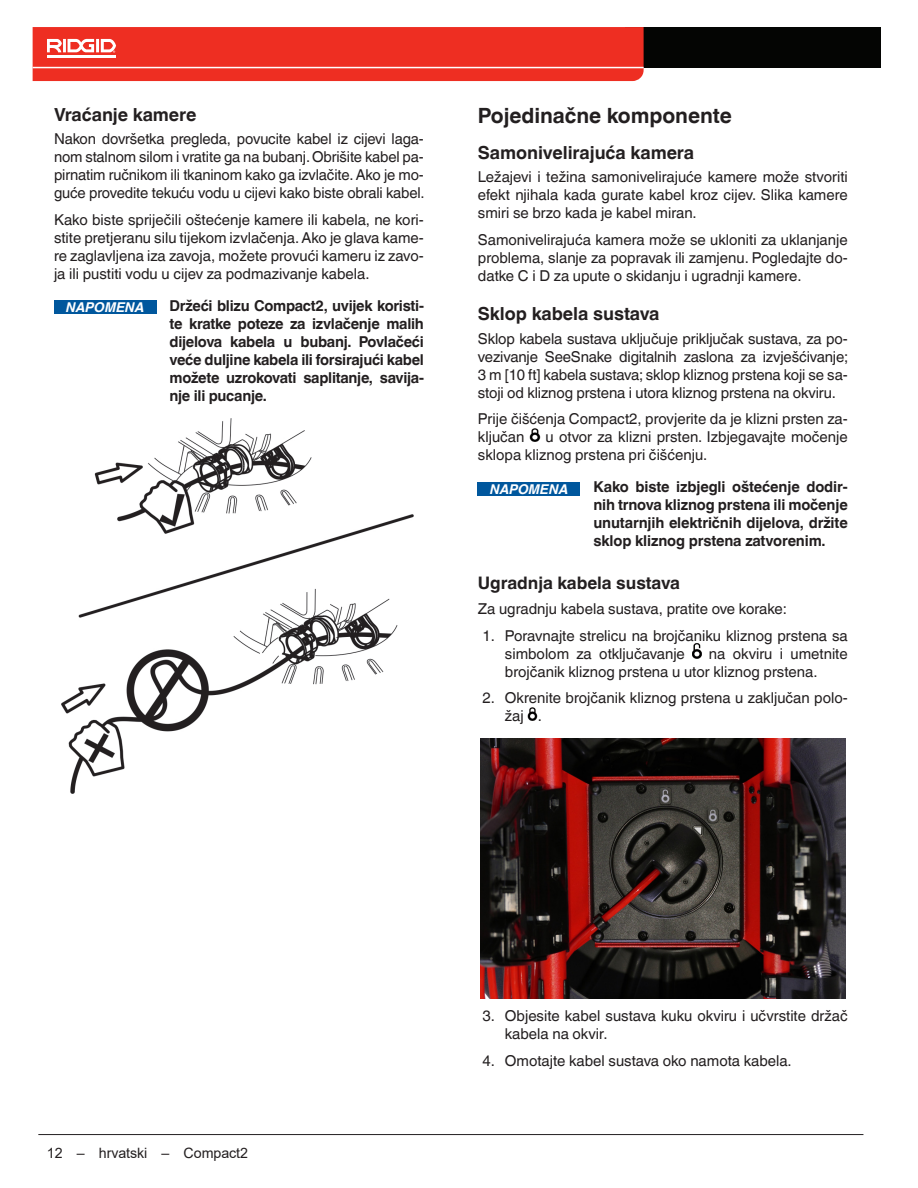
<style>
.page{position:relative;width:918px;height:1188px;background:#fff}
.page>*{position:absolute;margin:0;border:0;box-sizing:border-box;transform-origin:0 0}
.Head_1___h1{font:700 21px "Helvetica World";letter-spacing:-.005em;color:#231f20}
.Head_2____h2{font:700 18px "Helvetica World";letter-spacing:-.005em;color:#231f20}
.Head_3___h3{font:700 17.25px "Helvetica World";letter-spacing:-.005em;color:#231f20}
.Basic_Normal___bn{font:15px/18px "Helvetica World";color:#231f20}
.Basic_Bold____bb{font:700 15px/18px "Helvetica World";letter-spacing:-.02em;color:#231f20;text-align:justify}
.t1{font:14.25px "Arial";letter-spacing:-.005em;color:#231f20}
.Notice_White{font:italic 700 13.5px "Helvetica World";color:#fff}
</style>
<div class="page">
<div style="left:625px;top:27px;width:255px;height:41px;background:#040503"></div>
<svg style="left:33px;top:27px;width:611px;height:54px;background:#ee382c"></svg>
<hr style="left:47px;top:56px;width:69px;height:2px;background:#fff">
<hr style="left:38px;top:1134px;width:825px;height:1px;background:#231f20">
<div style="left:54px;top:300px;width:102px;height:14px;background:#00579d"></div>
<img style="left:62px;top:418px;width:351px;height:375px">
<img style="left:530px;top:428px;width:10px;height:14px">
<div style="left:478px;top:482px;width:102px;height:13px;background:#00579d"></div>
<img style="left:692px;top:644px;width:10px;height:15px">
<img style="left:527px;top:707px;width:11px;height:14px">
<img style="left:480px;top:738px;width:366px;height:260px">
<p class="Head_2____h2" style="left:54px;top:104px;width:144px">Vraćanje kamere</p>
<p class="Basic_Normal___bn" style="left:54px;top:130px;width:372px;text-align:justify">Nakon dovršetka pregleda, povucite kabel iz cijevi laga&shy;nom stalnom silom i vratite ga na bubanj. Obrišite kabel pa&shy;pirnatim ručnikom ili tkaninom kako ga izvlačite. Ako je mo&shy;guće provedite tekuću vodu u cijevi kako biste obrali kabel.</p>
<p class="Basic_Normal___bn" style="left:54px;top:211px;width:371px;text-align:justify">Kako biste spriječili oštećenje kamere ili kabela, ne kori&shy;stite pretjeranu silu tijekom izvlačenja. Ako je glava kame&shy;re zaglavljena iza zavoja, možete provući kameru iz zavo&shy;ja ili pustiti vodu u cijev za podmazivanje kabela.</p>
<p class="Notice_White" style="left:66px;top:300px;width:80px">NAPOMENA</p>
<p class="Basic_Bold____bb" style="left:170px;top:297px;width:256px">Držeći blizu Compact2, uvijek koristi&shy;te kratke poteze za izvlačenje malih dijelova kabela u bubanj. Povlačeći veće duljine kabela ili forsirajući kabel možete uzrokovati saplitanje, savija&shy;nje ili pucanje.</p>
<p class="Head_1___h1" style="left:478px;top:104px;width:255px">Pojedinačne komponente</p>
<p class="Head_2____h2" style="left:478px;top:142px;width:218px">Samonivelirajuća kamera</p>
<p class="Basic_Normal___bn" style="left:478px;top:168px;width:371px;text-align:justify">Ležajevi i težina samonivelirajuće kamere može stvoriti efekt njihala kada gurate kabel kroz cijev. Slika kamere smiri se brzo kada je kabel miran.</p>
<p class="Basic_Normal___bn" style="left:478px;top:231px;width:371px;text-align:justify">Samonivelirajuća kamera može se ukloniti za uklanjanje problema, slanje za popravak ili zamjenu. Pogledajte do&shy;datke C i D za upute o skidanju i ugradnji kamere.</p>
<p class="Head_2____h2" style="left:478px;top:304px;width:183px">Sklop kabela sustava</p>
<p class="Basic_Normal___bn" style="left:478px;top:330px;width:372px;text-align:justify">Sklop kabela sustava uključuje priključak sustava, za po&shy;vezivanje SeeSnake digitalnih zaslona za izvješćivanje; 3 m [10 ft] kabela sustava; sklop kliznog prstena koji se sa&shy;stoji od kliznog prstena i utora kliznog prstena na okviru.</p>
<p class="Basic_Normal___bn" style="left:478px;top:410px;width:371px">Prije čišćenja Compact2, provjerite da je klizni prsten za&shy;ključan</p>
<p class="Basic_Normal___bn" style="left:478px;top:428px;width:371px;text-indent:68px">u otvor za klizni prsten. Izbjegavajte močenje sklopa kliznog prstena pri čišćenju.</p>
<p class="Notice_White" style="left:490px;top:481px;width:80px">NAPOMENA</p>
<p class="Basic_Bold____bb" style="left:593px;top:478px;width:256px">Kako biste izbjegli oštećenje dodir&shy;nih trnova kliznog prstena ili močenje unutarnjih električnih dijelova, držite sklop kliznog prstena zatvorenim.</p>
<p class="Head_3___h3" style="left:478px;top:573px;width:204px">Ugradnja kabela sustava</p>
<p class="Basic_Normal___bn" style="left:478px;top:600px;width:311px">Za ugradnju kabela sustava, pratite ove korake:</p>
<p class="Basic_Normal___bn" style="left:505px;top:626px;width:344px;text-indent:-22px">1. Poravnajte strelicu na brojčaniku kliznog prstena sa simbolom za otključavanje</p>
<p class="Basic_Normal___bn" style="left:505px;top:644px;width:344px;text-indent:204px">na okviru i umetnite brojčanik kliznog prstena u utor kliznog prstena.</p>
<p class="Basic_Normal___bn" style="left:505px;top:689px;width:344px;text-indent:-22px">2. Okrenite brojčanik kliznog prstena u zaključan polo&shy;žaj .</p>
<p class="t1" style="left:47px;top:1143px;width:203px">12 – hrvatski – Compact2</p>
<p class="Basic_Normal___bn" style="left:505px;top:1007px;width:344px;text-indent:-22px">3. Objesite kabel sustava kuku okviru i učvrstite držač kabela na okvir.</p>
<p class="Basic_Normal___bn" style="left:482px;top:1052px;width:311px">4. Omotajte kabel sustava oko namota kabela.</p>
</div>
